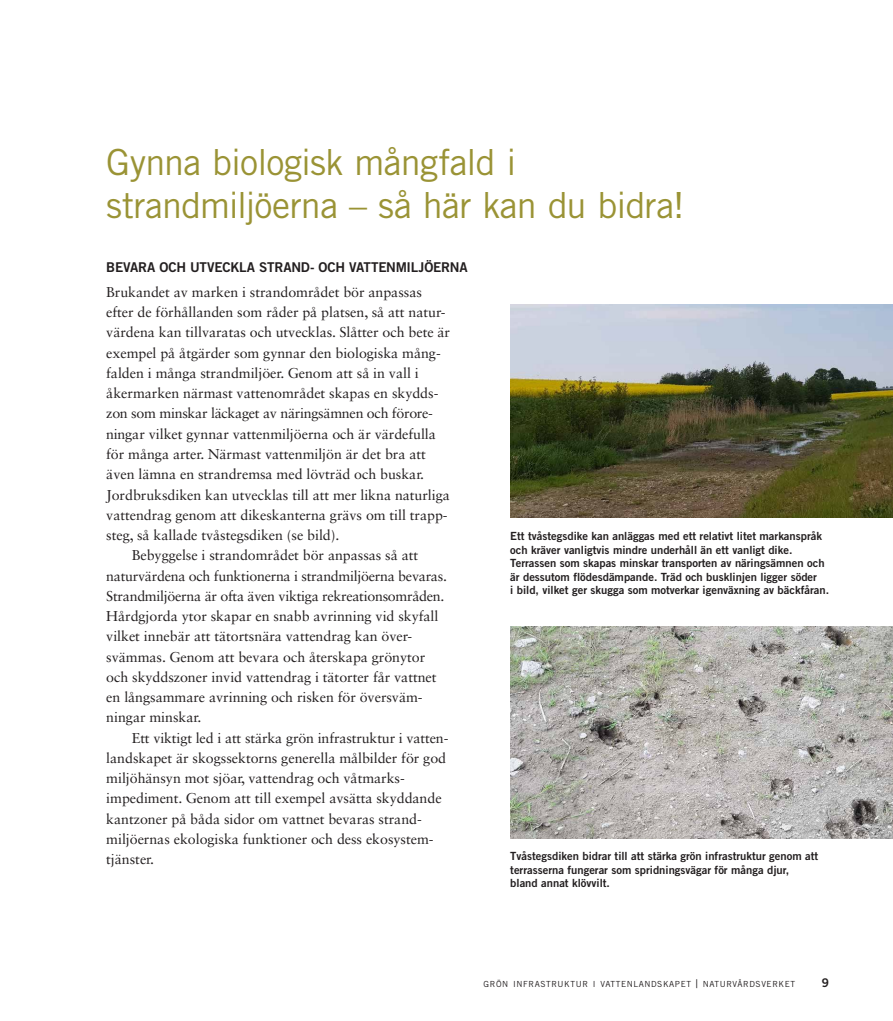
<style>
.page{position:relative;width:893px;height:1021px;background:#fff}
.page>*{position:absolute;margin:0;border:0;box-sizing:border-box;transform-origin:0 0}
.t1{font:36px/43.2px "Trade Gothic LT Std";letter-spacing:-.025em;color:#9a9335}
.t2{font:14.25px "Sabon LT Std";letter-spacing:-.005em;color:#231f20}
.t3{font:13.5px "Trade Gothic LT Std Bd 2";letter-spacing:-.015em;color:#231f20}
.t4{font:12px "Trade Gothic LT Std Bd 2";color:#231f20}
.t5{font:11.25px/13.5px "Trade Gothic LT Std Bd 2";color:#231f20}
.t6{font:8.4px "Trade Gothic LT Std";letter-spacing:.07em;color:#231f20}
.s1{font-size:12px}
</style>
<div class="page">
<img style="left:510px;top:305px;width:383px;height:212px">
<img style="left:510px;top:626px;width:383px;height:212px">
<h1 class="t1" style="left:106px;top:140px;width:580px">Gynna biologisk mångfald i strandmiljöerna – så här kan du bidra!</h1>
<p class="t3" style="left:106px;top:259px;width:363px">BEVARA OCH UTVECKLA STRAND- OCH VATTENMILJÖERNA</p>
<p class="t2" style="left:106px;top:283px;width:317px">Brukandet av marken i strandområdet bör anpassas</p>
<p class="t2" style="left:106px;top:304px;width:341px">efter de förhållanden som råder på platsen, så att natur-</p>
<p class="t2" style="left:106px;top:324px;width:345px">värdena kan tillvaratas och utvecklas. Slåtter och bete är</p>
<p class="t2" style="left:106px;top:344px;width:336px">exempel på åtgärder som gynnar den biologiska mång-</p>
<p class="t2" style="left:106px;top:364px;width:314px">falden i många strandmiljöer. Genom att så in vall i</p>
<p class="t2" style="left:106px;top:385px;width:334px">åkermarken närmast vattenområdet skapas en skydds-</p>
<p class="t2" style="left:106px;top:405px;width:328px">zon som minskar läckaget av näringsämnen och förore-</p>
<p class="t2" style="left:106px;top:425px;width:331px">ningar vilket gynnar vattenmiljöerna och är värdefulla</p>
<p class="t2" style="left:106px;top:445px;width:321px">för många arter. Närmast vattenmiljön är det bra att</p>
<p class="t2" style="left:106px;top:466px;width:319px">även lämna en strandremsa med lövträd och buskar.</p>
<p class="t2" style="left:106px;top:486px;width:345px">Jordbruksdiken kan utvecklas till att mer likna naturliga</p>
<p class="t2" style="left:106px;top:506px;width:343px">vattendrag genom att dikeskanterna grävs om till trapp-</p>
<p class="t2" style="left:106px;top:526px;width:235px">steg, så kallade tvåstegsdiken (se bild).</p>
<p class="t2" style="left:132px;top:547px;width:288px">Bebyggelse i strandområdet bör anpassas så att</p>
<p class="t2" style="left:106px;top:567px;width:342px">naturvärdena och funktionerna i strandmiljöerna bevaras.</p>
<p class="t2" style="left:106px;top:587px;width:340px">Strandmiljöerna är ofta även viktiga rekreationsområden.</p>
<p class="t2" style="left:106px;top:607px;width:334px">Hårdgjorda ytor skapar en snabb avrinning vid skyfall</p>
<p class="t2" style="left:106px;top:628px;width:307px">vilket innebär att tätortsnära vattendrag kan över-</p>
<p class="t2" style="left:106px;top:648px;width:321px">svämmas. Genom att bevara och återskapa grönytor</p>
<p class="t2" style="left:106px;top:668px;width:332px">och skyddszoner invid vattendrag i tätorter får vattnet</p>
<p class="t2" style="left:106px;top:688px;width:318px">en långsammare avrinning och risken för översväm-</p>
<p class="t2" style="left:106px;top:709px;width:97px">ningar minskar.</p>
<p class="t2" style="left:132px;top:729px;width:318px">Ett viktigt led i att stärka grön infrastruktur i vatten-</p>
<p class="t2" style="left:106px;top:749px;width:341px">landskapet är skogssektorns generella målbilder för god</p>
<p class="t2" style="left:106px;top:769px;width:300px">miljöhänsyn mot sjöar, vattendrag och våtmarks-</p>
<p class="t2" style="left:106px;top:790px;width:337px">impediment. Genom att till exempel avsätta skyddande</p>
<p class="t2" style="left:106px;top:810px;width:317px">kantzoner på båda sidor om vattnet bevaras strand-</p>
<p class="t2" style="left:106px;top:830px;width:329px">miljöernas ekologiska funktioner och dess ekosystem-</p>
<p class="t2" style="left:106px;top:850px;width:49px">tjänster.</p>
<p class="t5" style="left:510px;top:529px;width:320px">Ett tvåstegsdike kan anläggas med ett relativt litet markanspråk och kräver vanligtvis mindre underhåll än ett vanligt dike.<br>Terrassen som skapas minskar transporten av näringsämnen och är dessutom flödesdämpande. Träd och busklinjen ligger söder<br>i bild, vilket ger skugga som motverkar igenväxning av bäckfåran.</p>
<p class="t5" style="left:510px;top:849px;width:310px">Tvåstegsdiken bidrar till att stärka grön infrastruktur genom att terrasserna fungerar som spridningsvägar för många djur, bland annat klövvilt.</p>
<p class="t6" style="left:484px;top:979px;width:313px">GRÖN INFRASTRUKTUR I VATTENLANDSKAPET <span class="s1">|</span> NATURVÅRDSVERKET</p>
<p class="t4" style="left:822px;top:975px;width:9px">9</p>
</div>
